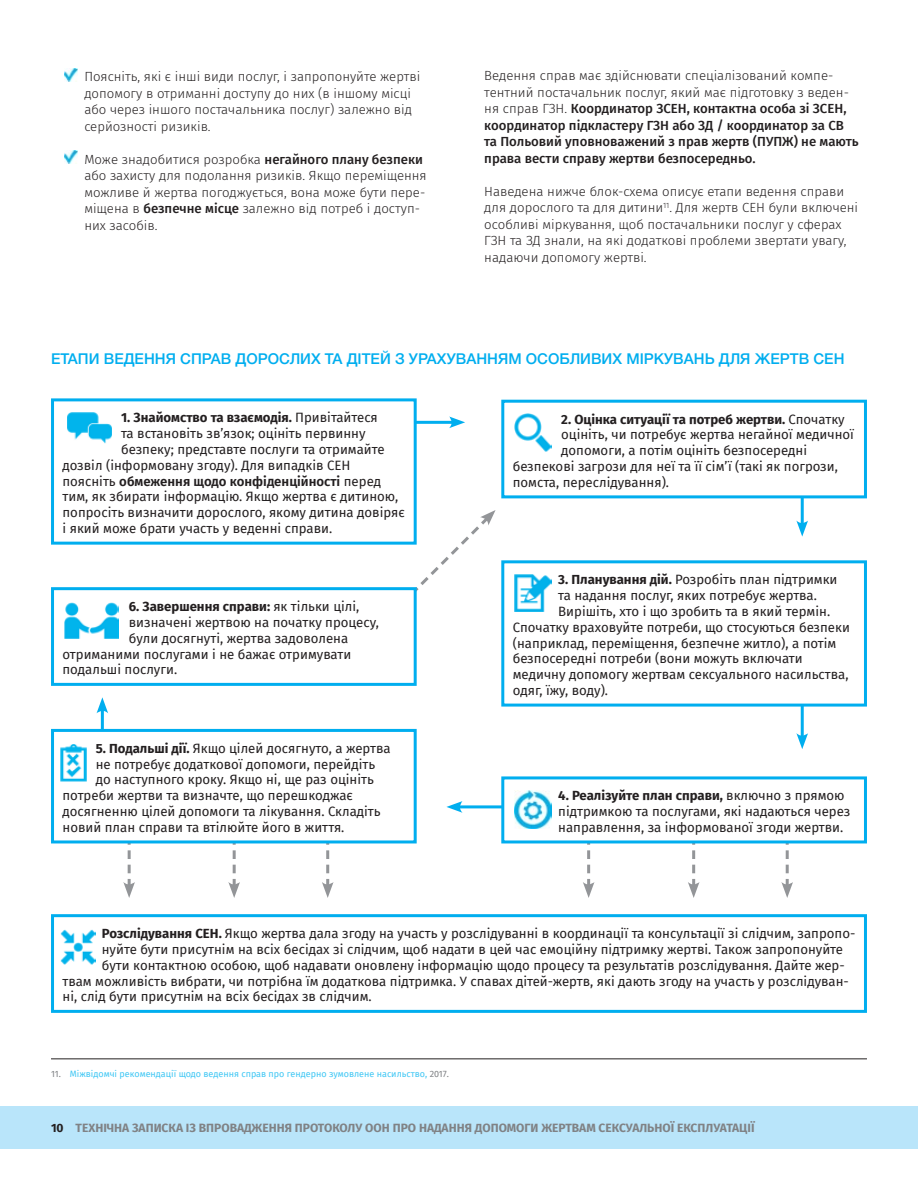
<style>
.page{position:relative;width:918px;height:1188px;background:#fff}
.page>*{position:absolute;margin:0;border:0;box-sizing:border-box;transform-origin:0 0}
.t1{font:500 15px "Helvetica Neue Cyr";color:#00aeef}
.t2{font:13.2px/15.9px "Fira Sans";color:#231f20}
.t3{font:300 13.2px/16.5px "Fira Sans";color:#231f20}
.t4{font:500 13.2px/16.5px "Fira Sans";color:#231f20}
.t5{font:700 13.2px "Fira Sans";color:#231f20}
.t6{font:600 13.2px "Fira Sans";color:#231f20}
.t7{font:700 12px "Fira Sans";color:#808285}
.t8{font:9px "Fira Sans";color:#40c7f4}
.s1{font-weight:500}
.s2{font-weight:300}
.s3{font-weight:400}
.s4{font-weight:700}
.s5{color:#808285}
.s6{color:#231f20}
</style>
<div class="page">
<div style="left:0;top:1106px;width:918px;height:43px;background:#b9e5fa"></div>
<svg style="left:417px;top:510px;width:79px;height:81px"></svg>
<svg style="left:781px;top:843px;width:12px;height:55px"></svg>
<svg style="left:322px;top:843px;width:12px;height:55px"></svg>
<svg style="left:688px;top:843px;width:12px;height:55px"></svg>
<svg style="left:228px;top:843px;width:12px;height:55px"></svg>
<svg style="left:583px;top:843px;width:12px;height:55px"></svg>
<svg style="left:123px;top:843px;width:12px;height:55px"></svg>
<hr style="left:801px;top:439px;width:3px;height:87px;background:#00aeef">
<svg style="left:796px;top:521px;width:12px;height:16px"></svg>
<hr style="left:801px;top:651px;width:3px;height:88px;background:#00aeef">
<svg style="left:796px;top:733px;width:12px;height:16px"></svg>
<hr style="left:101px;top:708px;width:3px;height:87px;background:#00aeef">
<svg style="left:97px;top:697px;width:11px;height:16px"></svg>
<hr style="left:457px;top:805px;width:103px;height:3px;background:#00aeef">
<svg style="left:446px;top:801px;width:17px;height:12px"></svg>
<hr style="left:236px;top:421px;width:219px;height:3px;background:#00aeef">
<svg style="left:449px;top:416px;width:16px;height:12px"></svg>
<img style="left:64px;top:68px;width:14px;height:13px">
<img style="left:64px;top:151px;width:14px;height:13px">
<div style="left:53px;top:400px;width:362px;height:143px;background:#fff"></div>
<div style="left:51px;top:398px;width:366px;height:147px;border:3px solid #00aeef"></div>
<div style="left:503px;top:401px;width:362px;height:96px;background:#fff"></div>
<div style="left:501px;top:400px;width:366px;height:98px;border:3px solid #00aeef"></div>
<div style="left:51px;top:587px;width:366px;height:99px;border:3px solid #00aeef"></div>
<div style="left:503px;top:562px;width:362px;height:143px;background:#fff"></div>
<div style="left:501px;top:560px;width:366px;height:147px;border:3px solid #00aeef"></div>
<div style="left:503px;top:778px;width:362px;height:64px;background:#fff"></div>
<div style="left:501px;top:776px;width:366px;height:67px;border:3px solid #00aeef"></div>
<div style="left:53px;top:730px;width:362px;height:112px;background:#fff"></div>
<div style="left:51px;top:729px;width:366px;height:114px;border:3px solid #00aeef"></div>
<div style="left:51px;top:914px;width:816px;height:99px;border:3px solid #00aeef"></div>
<img style="left:67px;top:412px;width:44px;height:32px">
<img style="left:515px;top:414px;width:36px;height:37px">
<img style="left:64px;top:602px;width:54px;height:36px">
<img style="left:61px;top:744px;width:26px;height:37px">
<img style="left:61px;top:930px;width:34px;height:34px">
<img style="left:515px;top:574px;width:36px;height:38px">
<img style="left:515px;top:790px;width:36px;height:38px">
<hr style="left:51px;top:1058px;width:816px;height:1px;background:#231f20">
<p class="t3" style="left:84px;top:68px;width:337px">Поясніть, які є інші види послуг, і запропонуйте жертві допомогу в отриманні доступу до них (в іншому місці або через іншого постачальника послуг) залежно від серйозності ризиків.</p>
<p class="t3" style="left:84px;top:151px;width:344px">Може знадобитися розробка <span class="s1">негайного плану безпеки </span>або захисту для подолання ризиків. Якщо переміщення можливе й жертва погоджується, вона може бути пере&shy;міщена в <span class="s1">безпечне місце</span> залежно від потреб і доступ&shy;них засобів.</p>
<p class="t4" style="left:484px;top:67px;width:376px"><span class="s2">Ведення справ має здійснювати спеціалізований компе&shy;тентний постачальник послуг, який має підготовку з веден&shy;ня справ ГЗН.</span> Координатор ЗСЕН, контактна особа зі ЗСЕН, координатор підкластеру ГЗН або ЗД / координатор за СВ та Польовий уповноважений з прав жертв (ПУПЖ) не мають права вести справу жертви безпосередньо.</p>
<p class="t3" style="left:484px;top:183px;width:375px">Наведена нижче блок-схема описує етапи ведення справи для дорослого та для дитини<sup>11</sup>. Для жертв СЕН були включені особливі міркування, щоб постачальники послуг у сферах ГЗН та ЗД знали, на які додаткові проблеми звертати увагу, надаючи допомогу жертві.</p>
<p class="t1" style="left:51px;top:350px;width:795px">ЕТАПИ ВЕДЕННЯ СПРАВ ДОРОСЛИХ ТА ДІТЕЙ З УРАХУВАННЯМ ОСОБЛИВИХ МІРКУВАНЬ ДЛЯ ЖЕРТВ СЕН</p>
<p class="t5" style="left:121px;top:407px;width:258px">1. Знайомство та взаємодія. <span class="s3">Привітайтеся</span></p>
<p class="t2" style="left:121px;top:425px;width:246px">та встановіть зв’язок; оцініть первинну</p>
<p class="t2" style="left:121px;top:441px;width:265px">безпеку; представте послуги та отримайте</p>
<p class="t2" style="left:63px;top:457px;width:290px">дозвіл (інформовану згоду). Для випадків СЕН</p>
<p class="t6" style="left:63px;top:470px;width:320px"><span class="s3">поясніть</span> обмеження щодо конфіденційності <span class="s3">перед</span></p>
<p class="t2" style="left:63px;top:489px;width:337px">тим, як збирати інформацію. Якщо жертва є дитиною,</p>
<p class="t2" style="left:63px;top:504px;width:344px">попросіть визначити дорослого, якому дитина довіряє</p>
<p class="t2" style="left:63px;top:520px;width:271px">і який може брати участь у веденні справи.</p>
<p class="t5" style="left:129px;top:595px;width:232px">6. Завершення справи: <span class="s3">як тільки цілі,</span></p>
<p class="t2" style="left:129px;top:614px;width:252px">визначені жертвою на початку процесу,</p>
<p class="t2" style="left:129px;top:630px;width:221px">були досягнуті, жертва задоволена</p>
<p class="t2" style="left:63px;top:646px;width:290px">отриманими послугами і не бажає отримувати</p>
<p class="t2" style="left:63px;top:661px;width:116px">подальші послуги.</p>
<p class="t2" style="left:96px;top:740px;width:296px"><span class="s4">5. Подальші дії.</span> Якщо цілей досягнуто, а жертва</p>
<p class="t2" style="left:96px;top:756px;width:281px">не потребує додаткової допомоги, перейдіть</p>
<p class="t2" style="left:96px;top:772px;width:280px">до наступного кроку. Якщо ні, ще раз оцініть</p>
<p class="t2" style="left:63px;top:787px;width:292px">потреби жертви та визначте, що перешкоджає</p>
<p class="t2" style="left:63px;top:803px;width:320px">досягненню цілей допомоги та лікування. Складіть</p>
<p class="t2" style="left:63px;top:819px;width:283px">новий план справи та втілюйте його в життя.</p>
<p class="t5" style="left:561px;top:408px;width:285px">2. Оцінка ситуації та потреб жертви. <span class="s3">Спочатку</span></p>
<p class="t2" style="left:561px;top:426px;width:294px">оцініть, чи потребує жертва негайної медичної</p>
<p class="t2" style="left:561px;top:442px;width:247px">допомоги, а потім оцініть безпосередні</p>
<p class="t2" style="left:513px;top:458px;width:327px">безпекові загрози для неї та її сім’ї (такі як погрози,</p>
<p class="t2" style="left:513px;top:474px;width:158px">помста, переслідування).</p>
<p class="t2" style="left:558px;top:571px;width:281px"><span class="s4">3. Планування дій.</span> Розробіть план підтримки</p>
<p class="t2" style="left:558px;top:587px;width:260px">та надання послуг, яких потребує жертва.</p>
<p class="t2" style="left:558px;top:603px;width:273px">Вирішіть, хто і що зробить та в який термін.</p>
<p class="t2" style="left:513px;top:619px;width:339px">Спочатку враховуйте потреби, що стосуються безпеки</p>
<p class="t2" style="left:513px;top:635px;width:325px">(наприклад, переміщення, безпечне житло), а потім</p>
<p class="t2" style="left:513px;top:650px;width:292px">безпосередні потреби (вони можуть включати</p>
<p class="t2" style="left:513px;top:666px;width:337px">медичну допомогу жертвам сексуального насильства,</p>
<p class="t2" style="left:513px;top:682px;width:97px">одяг, їжу, воду).</p>
<p class="t2" style="left:558px;top:787px;width:293px"><span class="s4">4. Реалізуйте план справи,</span> включно з прямою підтримкою та послугами, які надаються через направлення, за інформованої згоди жертви.</p>
<p class="t2" style="left:102px;top:925px;width:755px"><span class="s4">Розслідування СЕН.</span> Якщо жертва дала згоду на участь у розслідуванні в координації та консультації зі слідчим, запропо-</p>
<p class="t2" style="left:102px;top:941px;width:743px">нуйте бути присутнім на всіх бесідах зі слідчим, щоб надати в цей час емоційну підтримку жертві. Також запропонуйте</p>
<p class="t2" style="left:102px;top:957px;width:744px">бути контактною особою, щоб надавати оновлену інформацію щодо процесу та результатів розслідування. Дайте жер-</p>
<p class="t2" style="left:63px;top:973px;width:788px">твам можливість вибрати, чи потрібна їм додаткова підтримка. У спавах дітей-жертв, які дають згоду на участь у розслідуван-</p>
<p class="t2" style="left:63px;top:988px;width:311px">ні, слід бути присутнім на всіх бесідах зв слідчим.</p>
<p class="t8" style="left:51px;top:1067px;width:399px"><span class="s5">11.</span> Міжвідомчі рекомендації щодо ведення справ про гендерно зумовлене насильство, <span class="s5">2017.</span></p>
<p class="t7" style="left:51px;top:1118px;width:705px"><span class="s6">10</span> ТЕХНІЧНА ЗАПИСКА ІЗ ВПРОВАДЖЕННЯ ПРОТОКОЛУ ООН ПРО НАДАННЯ ДОПОМОГИ ЖЕРТВАМ СЕКСУАЛЬНОЇ ЕКСПЛУАТАЦІЇ</p>
</div>
